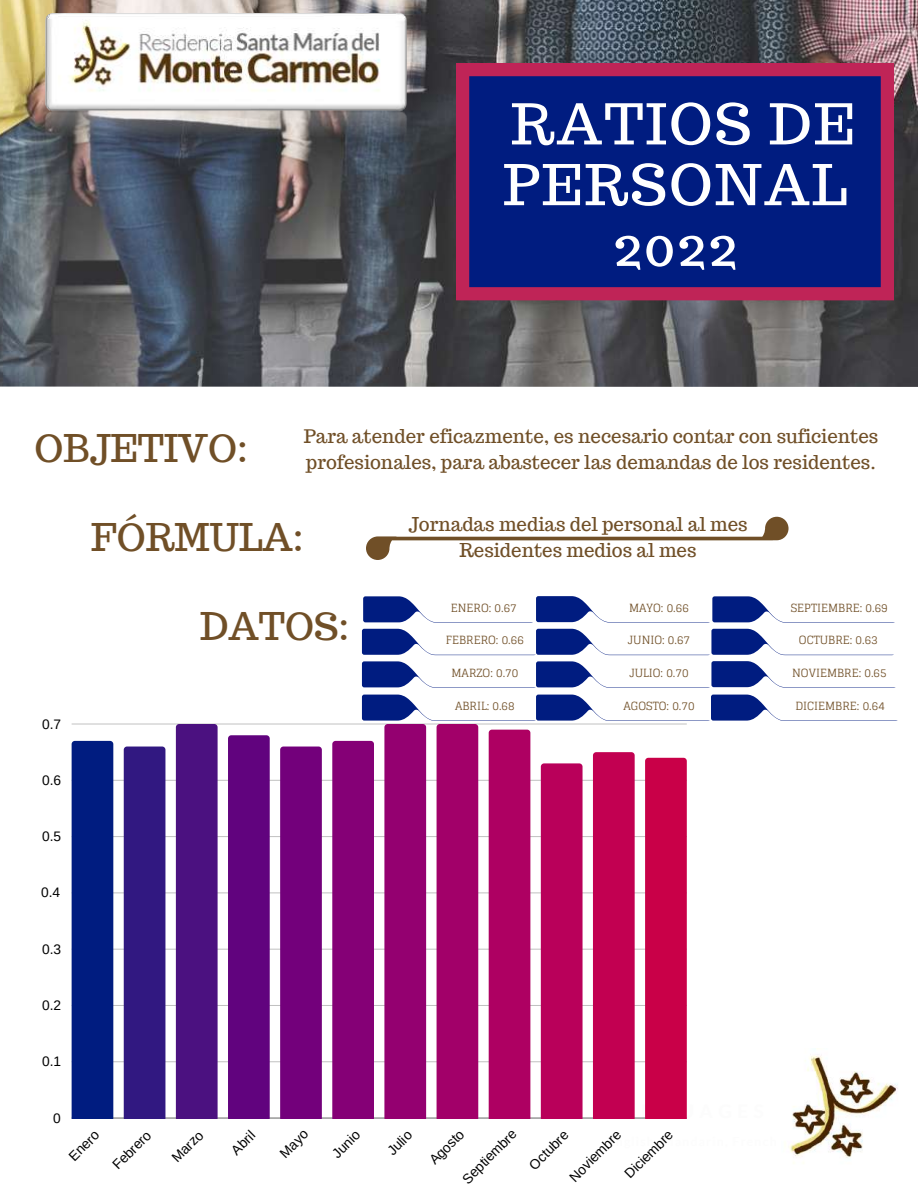
<style>
.page{position:relative;width:918px;height:1188px;background:#fff}
.page>*{position:absolute;margin:0;border:0;box-sizing:border-box;transform-origin:0 0}
.t1{font:55.95px/60.8px "Trocchi";letter-spacing:.04em;color:#fff;text-align:center}
.t2{font:37.35px "Trocchi";color:#704f27}
.t3{font:18.75px/25.8px "Trocchi";color:#704f27}
.t4{font:13.8px "Arimo";color:#000}
.t5{font:11.25px "Glegoo";color:#704f27}
</style>
<div class="page">
<img style="left:0;top:0;width:918px;height:387px">
<img style="left:42px;top:12px;width:367px;height:200px">
<hr style="left:72px;top:1061px;width:615px;height:1px;background:#000">
<hr style="left:72px;top:1005px;width:615px;height:1px;background:#000">
<hr style="left:72px;top:949px;width:615px;height:1px;background:#000">
<hr style="left:72px;top:892px;width:615px;height:1px;background:#000">
<hr style="left:72px;top:836px;width:615px;height:1px;background:#000">
<hr style="left:72px;top:780px;width:615px;height:1px;background:#000">
<hr style="left:72px;top:723px;width:615px;height:2px;background:#000">
<hr style="left:72px;top:1118px;width:615px;height:1px;background:#000">
<div style="left:72px;top:741px;width:41px;height:377px;background:#001c80"></div>
<div style="left:124px;top:747px;width:41px;height:371px;background:#311881"></div>
<div style="left:176px;top:724px;width:42px;height:394px;background:#4b1180"></div>
<div style="left:228px;top:735px;width:42px;height:383px;background:#61037e"></div>
<svg style="left:280px;top:747px;width:42px;height:371px;background:#74027c"></svg>
<svg style="left:456px;top:63px;width:438px;height:237px;background:#1f1d79"></svg>
<svg style="left:366px;top:517px;width:423px;height:43px"></svg>
<svg style="left:362px;top:596px;width:534px;height:92px"></svg>
<svg style="left:332px;top:694px;width:566px;height:424px"></svg>
<img style="left:782px;top:1048px;width:116px;height:110px">
<h1 class="t1" style="left:503px;top:93px;width:353px">RATIOS DE<br>PERSONAL<br>2022</h1>
<h2 class="t2" style="left:34px;top:424px;width:215px">OBJETIVO:</h2>
<p class="t3" style="left:304px;top:423px;width:576px">Para atender eficazmente, es necesario contar con suficientes profesionales, para abastecer las demandas de los residentes.</p>
<h2 class="t2" style="left:91px;top:512px;width:214px">FÓRMULA:</h2>
<h2 class="t2" style="left:200px;top:602px;width:151px">DATOS:</h2>
<p class="t4" style="left:42px;top:716px;width:21px">0.7</p>
<p class="t4" style="left:42px;top:772px;width:21px">0.6</p>
<p class="t4" style="left:42px;top:829px;width:21px">0.5</p>
<p class="t4" style="left:41px;top:885px;width:21px">0.4</p>
<p class="t4" style="left:42px;top:941px;width:21px">0.3</p>
<p class="t4" style="left:42px;top:998px;width:21px">0.2</p>
<p class="t4" style="left:42px;top:1054px;width:21px">0.1</p>
<p class="t4" style="left:53px;top:1110px;width:9px">0</p>
<p class="t3" style="left:408px;top:512px;width:341px;text-align:center">Jornadas medias del personal al mes<br>Residentes medios al mes</p>
<p class="t5" style="left:451px;top:602px;width:67px">ENERO: 0.67</p>
<p class="t5" style="left:446px;top:634px;width:80px">FEBRERO: 0.66</p>
<p class="t5" style="left:452px;top:667px;width:68px">MARZO: 0.70</p>
<p class="t5" style="left:455px;top:700px;width:61px">ABRIL: 0.68</p>
<p class="t5" style="left:629px;top:601px;width:61px">MAYO: 0.66</p>
<p class="t5" style="left:628px;top:634px;width:64px">JUNIO: 0.67</p>
<p class="t5" style="left:629px;top:667px;width:61px">JULIO: 0.70</p>
<p class="t5" style="left:624px;top:700px;width:73px">AGOSTO: 0.70</p>
<p class="t4" style="left:66px;top:1153px;width:38px;rotate:-45deg">Enero</p>
<p class="t4" style="left:109px;top:1161px;width:50px;rotate:-45deg">Febrero</p>
<p class="t4" style="left:169px;top:1154px;width:40px;rotate:-45deg">Marzo</p>
<p class="t4" style="left:228px;top:1147px;width:29px;rotate:-45deg">Abril</p>
<p class="t4" style="left:277px;top:1150px;width:35px;rotate:-45deg">Mayo</p>
<p class="t4" style="left:329px;top:1150px;width:34px;rotate:-45deg">Junio</p>
<p class="t4" style="left:384px;top:1147px;width:30px;rotate:-45deg">Julio</p>
<p class="t4" style="left:426px;top:1157px;width:44px;rotate:-45deg">Agosto</p>
<p class="t4" style="left:459px;top:1176px;width:72px;rotate:-45deg">Septiembre</p>
<p class="t4" style="left:526px;top:1162px;width:50px;rotate:-45deg">Octubre</p>
<p class="t4" style="left:566px;top:1174px;width:68px;rotate:-45deg">Noviembre</p>
<p class="t4" style="left:622px;top:1171px;width:63px;rotate:-45deg">Diciembre</p>
<p class="t5" style="left:791px;top:602px;width:99px">SEPTIEMBRE: 0.69</p>
<p class="t5" style="left:799px;top:634px;width:80px">OCTUBRE: 0.63</p>
<p class="t5" style="left:792px;top:666px;width:96px">NOVIEMBRE: 0.65</p>
<p class="t5" style="left:795px;top:700px;width:91px">DICIEMBRE: 0.64</p>
</div>
